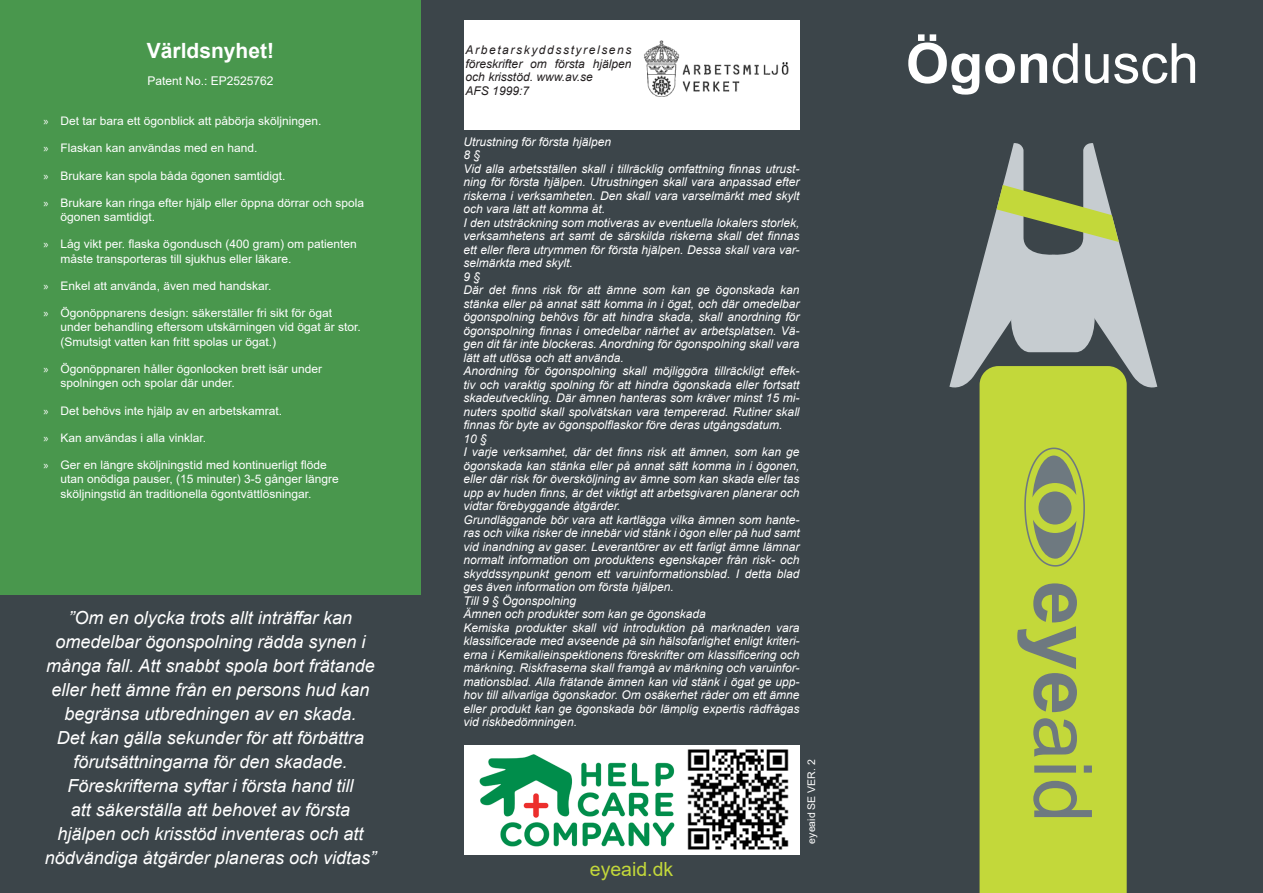
<style>
.page{position:relative;width:1263px;height:893px;background:#fff}
.page>*{position:absolute;margin:0;border:0;box-sizing:border-box;transform-origin:0 0}
.t1{font:55.5px "Arial";color:#fff}
.t2{font:700 21px "Arial";color:#fff}
.t3{font:19.5px "Arial";color:#c3d83a}
.t4{font:italic 18px/24px "Arial";color:#fff;text-align:center}
.t5{font:italic 12px/13.5px "Arial";color:#fff;text-align:justify}
.t6{font:italic 12px/13.5px "Arial";color:#231f20;text-align:justify}
.t7{font:12px "Arial";color:#fff}
.t8{font:11.7px/14.4px "Arial";color:#fff}
.t9{font:10.5px "Arial";color:#fff}
.s1{font-family:"Myriad Pro"}
.s2{font-weight:700}
</style>
<div class="page">
<div style="left:421px;top:0;width:842px;height:893px;background:#3c454a"></div>
<div style="left:0;top:0;width:421px;height:595px;background:#49974d"></div>
<div style="left:0;top:595px;width:422px;height:298px;background:#3c454a"></div>
<svg style="left:949px;top:143px;width:208px;height:245px"></svg>
<div style="left:1011px;top:265px;width:83px;height:87px;background:#c6ccd0"></div>
<div style="left:979px;top:366px;width:148px;height:527px;background:#c3d83a"></div>
<svg style="left:996px;top:185px;width:123px;height:57px"></svg>
<svg style="left:1024px;top:448px;width:61px;height:119px;background:#a5b652"></svg>
<div style="left:1038px;top:491px;width:34px;height:34px;background:#6e7980;border-radius:50%"></div>
<svg style="left:1017px;top:583px;width:60px;height:129px;background:#9fb057"></svg>
<svg style="left:1033px;top:718px;width:44px;height:39px;background:#98a85c"></svg>
<svg style="left:1034px;top:765px;width:58px;height:8px"></svg>
<svg style="left:1033px;top:781px;width:59px;height:36px;background:#9faf57"></svg>
<div style="left:464px;top:745px;width:336px;height:110px;background:#fff"></div>
<div style="left:464px;top:20px;width:335px;height:110px;background:#fff"></div>
<img style="left:644px;top:40px;width:145px;height:57px">
<img style="left:479px;top:754px;width:196px;height:93px">
<img style="left:687px;top:749px;width:102px;height:101px">
<p class="t2" style="left:147px;top:36px;width:129px">Världsnyhet!</p>
<p class="t7" style="left:147px;top:72px;width:128px">Patent No.: EP2525762</p>
<p class="t8" style="left:44px;top:114px;width:279px"><span class="s1">»</span> Det tar bara ett ögonblick att påbörja sköljningen.</p>
<p class="t8" style="left:44px;top:141px;width:215px"><span class="s1">»</span> Flaskan kan användas med en hand.</p>
<p class="t8" style="left:44px;top:168px;width:243px"><span class="s1">»</span> Brukare kan spola båda ögonen samtidigt.</p>
<p class="t8" style="left:61px;top:195px;width:305px;text-indent:-17px"><span class="s1">»</span> Brukare kan ringa efter hjälp eller öppna dörrar och spola ögonen samtidigt.</p>
<p class="t8" style="left:61px;top:237px;width:298px;text-indent:-17px"><span class="s1">»</span> Låg vikt per. flaska ögondusch (400 gram) om patienten måste transporteras till sjukhus eller läkare.</p>
<p class="t8" style="left:44px;top:278px;width:229px"><span class="s1">»</span> Enkel att använda, även med handskar.</p>
<p class="t8" style="left:61px;top:306px;width:302px;text-indent:-17px"><span class="s1">»</span> Ögonöppnarens design: säkerställer fri sikt för ögat under behandling eftersom utskärningen vid ögat är stor. (Smutsigt vatten kan fritt spolas ur ögat.)</p>
<p class="t8" style="left:61px;top:362px;width:263px;text-indent:-17px"><span class="s1">»</span> Ögonöppnaren håller ögonlocken brett isär under spolningen och spolar där under.</p>
<p class="t8" style="left:44px;top:403px;width:240px"><span class="s1">»</span> Det behövs inte hjälp av en arbetskamrat.</p>
<p class="t8" style="left:44px;top:430px;width:164px"><span class="s1">»</span> Kan användas i alla vinklar.</p>
<p class="t8" style="left:61px;top:457px;width:280px;text-indent:-17px"><span class="s1">»</span> Ger en längre sköljningstid med kontinuerligt flöde utan onödiga pauser, (15 minuter) 3-5 gånger längre sköljningstid än traditionella ögontvättlösningar.</p>
<p class="t4" style="left:46px;top:606px;width:330px">”Om en olycka trots allt inträffar kan omedelbar ögonspolning rädda synen i många fall. Att snabbt spola bort frätande eller hett ämne från en persons hud kan begränsa utbredningen av en skada.<br>Det kan gälla sekunder för att förbättra förutsättningarna för den skadade.</p>
<p class="t4" style="left:45px;top:774px;width:333px">Föreskrifterna syftar i första hand till<br>att säkerställa att behovet av första hjälpen och krisstöd inventeras och att nödvändiga åtgärder planeras och vidtas”</p>
<p class="t6" style="left:466px;top:44px;width:167px">Arbetarskyddsstyrelsens föreskrifter om första hjälpen och krisstöd. www.av.se</p>
<p class="t6" style="left:466px;top:84px;width:65px">AFS 1999:7</p>
<p class="t5" style="left:464px;top:135px;width:149px">Utrustning för första hjälpen</p>
<p class="t5" style="left:464px;top:148px;width:18px">8 §</p>
<p class="t5" style="left:464px;top:162px;width:338px">Vid alla arbetsställen skall i tillräcklig omfattning finnas utrust&shy;ning för första hjälpen. Utrustningen skall vara anpassad efter riskerna i verksamheten. Den skall vara varselmärkt med skylt och vara lätt att komma åt.</p>
<p class="t5" style="left:464px;top:216px;width:338px">I den utsträckning som motiveras av eventuella lokalers storlek, verksamhetens art samt de särskilda riskerna skall det finnas ett eller flera utrymmen för första hjälpen. Dessa skall vara var&shy;selmärkta med skylt.</p>
<p class="t5" style="left:464px;top:270px;width:18px">9 §</p>
<p class="t5" style="left:464px;top:283px;width:338px">Där det finns risk för att ämne som kan ge ögonskada kan stänka eller på annat sätt komma in i ögat, och där omedelbar ögonspolning behövs för att hindra skada, skall anordning för ögonspolning finnas i omedelbar närhet av arbetsplatsen. Vä&shy;gen dit får inte blockeras. Anordning för ögonspolning skall vara lätt att utlösa och att använda.</p>
<p class="t5" style="left:464px;top:364px;width:338px">Anordning för ögonspolning skall möjliggöra tillräckligt effek&shy;tiv och varaktig spolning för att hindra ögonskada eller fortsatt skadeutveckling. Där ämnen hanteras som kräver minst 15 mi&shy;nuters spoltid skall spolvätskan vara tempererad. Rutiner skall finnas för byte av ögonspolflaskor före deras utgångsdatum.</p>
<p class="t5" style="left:464px;top:432px;width:25px">10 §</p>
<p class="t5" style="left:464px;top:445px;width:337px">I varje verksamhet, där det finns risk att ämnen, som kan ge ögonskada kan stänka eller på annat sätt komma in i ögonen, eller där risk för översköljning av ämne som kan skada eller tas upp av huden finns, är det viktigt att arbetsgivaren planerar och vidtar förebyggande åtgärder.</p>
<p class="t5" style="left:464px;top:513px;width:338px">Grundläggande bör vara att kartlägga vilka ämnen som hante&shy;ras och vilka risker de innebär vid stänk i ögon eller på hud samt vid inandning av gaser. Leverantörer av ett farligt ämne lämnar normalt information om produktens egenskaper från risk- och skyddssynpunkt genom ett varuinformationsblad. I detta blad ges även information om första hjälpen.</p>
<p class="t5" style="left:464px;top:594px;width:114px">Till 9 § Ögonspolning</p>
<p class="t5" style="left:464px;top:607px;width:244px">Ämnen och produkter som kan ge ögonskada</p>
<p class="t5" style="left:464px;top:621px;width:338px">Kemiska produkter skall vid introduktion på marknaden vara klassificerade med avseende på sin hälsofarlighet enligt kriteri&shy;erna i Kemikalieinspektionens föreskrifter om klassificering och märkning. Riskfraserna skall framgå av märkning och varuinfor&shy;mationsblad. Alla frätande ämnen kan vid stänk i ögat ge upp&shy;hov till allvarliga ögonskador. Om osäkerhet råder om ett ämne eller produkt kan ge ögonskada bör lämplig expertis rådfrågas vid riskbedömningen.</p>
<p class="t3" style="left:590px;top:856px;width:85px">eyeaid.dk</p>
<p class="t9" style="left:804px;top:843px;width:86px;rotate:-90deg">eyeaid SE VER. 2</p>
<p class="t1" style="left:906px;top:25px;width:294px"><span class="s2">Ögon</span>dusch</p>
</div>
